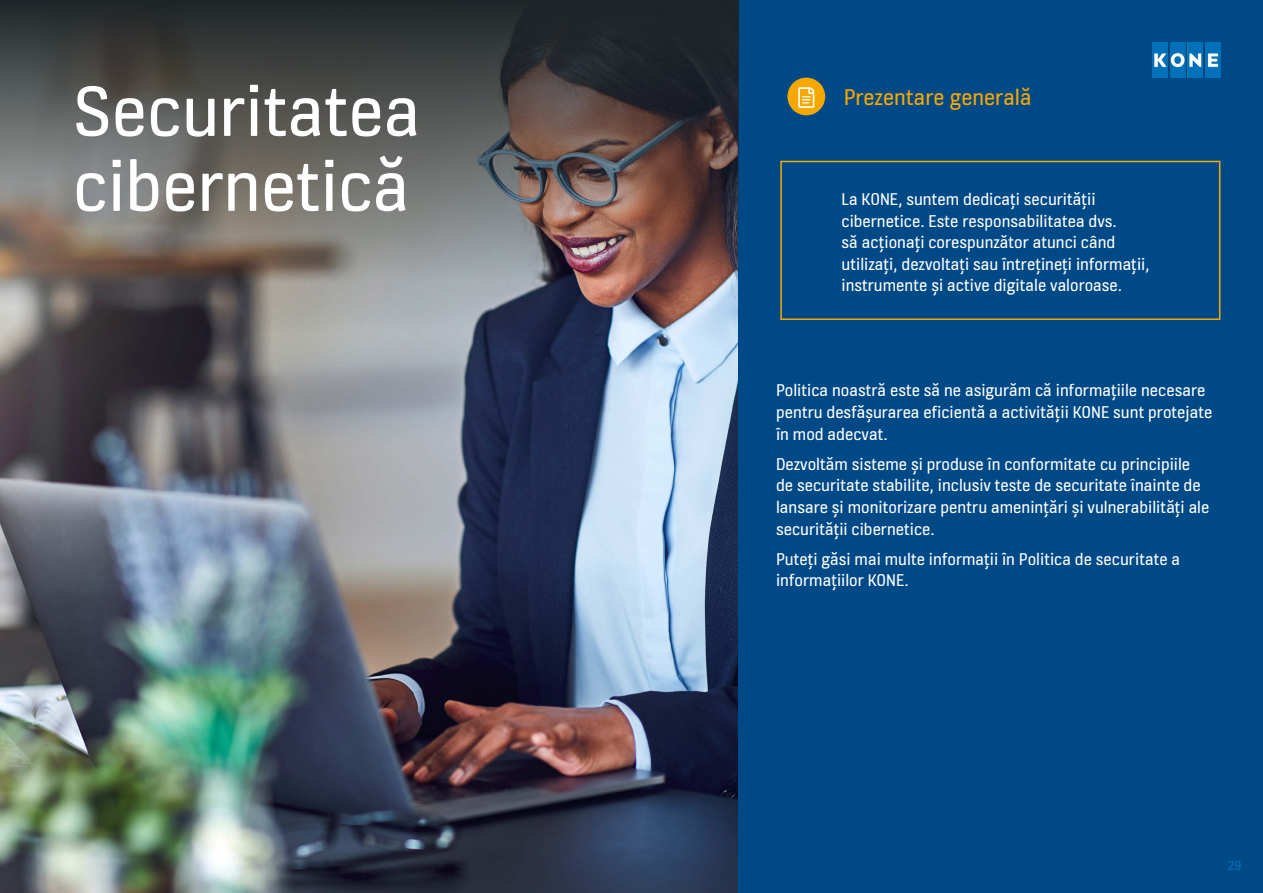
<style>
.page{position:relative;width:1263px;height:893px;background:#fff}
.page>*{position:absolute;margin:0;border:0;box-sizing:border-box;transform-origin:0 0}
.t1{font:76.5px/75px "KONE Information";color:#fff}
.t2{font:24px "KONE Information";color:#f6a800}
.t3{font:18px/21.6px "KONE Information";color:#fff}
.t4{font:13.5px "KONE Information";color:#0071b9}
</style>
<div class="page">
<img style="left:0;top:281px;width:738px;height:612px">
<div style="left:738px;top:0;width:525px;height:893px;background:#004987"></div>
<div style="left:787px;top:78px;width:38px;height:37px;background:#f6a800;border-radius:50%"></div>
<svg style="left:798px;top:87px;width:16px;height:21px"></svg>
<div style="left:780px;top:161px;width:440px;height:159px;border:2px solid #f6a800"></div>
<svg style="left:0;top:0;width:738px;height:281px;background:#5b5553"></svg>
<img style="left:1152px;top:43px;width:68px;height:34px">
<h1 class="t1" style="left:73px;top:78px;width:349px">Securitatea cibernetică</h1>
<h2 class="t2" style="left:844px;top:80px;width:189px">Prezentare generală</h2>
<p class="t3" style="left:841px;top:189px;width:310px">La KONE, suntem dedicați securității cibernetice. Este responsabilitatea dvs.<br>să acționați corespunzător atunci când utilizați, dezvoltați sau întrețineți informații, instrumente și active digitale valoroase.</p>
<p class="t3" style="left:776px;top:381px;width:438px">Politica noastră este să ne asigurăm că informațiile necesare pentru desfășurarea eficientă a activității KONE sunt protejate în mod adecvat.</p>
<p class="t3" style="left:776px;top:454px;width:435px">Dezvoltăm sisteme și produse în conformitate cu principiile de securitate stabilite, inclusiv teste de securitate înainte de lansare și monitorizare pentru amenințări și vulnerabilități ale securității cibernetice.</p>
<p class="t3" style="left:776px;top:549px;width:406px">Puteți găsi mai multe informații în Politica de securitate a informațiilor KONE.</p>
<p class="t4" style="left:1228px;top:856px;width:15px">29</p>
</div>
